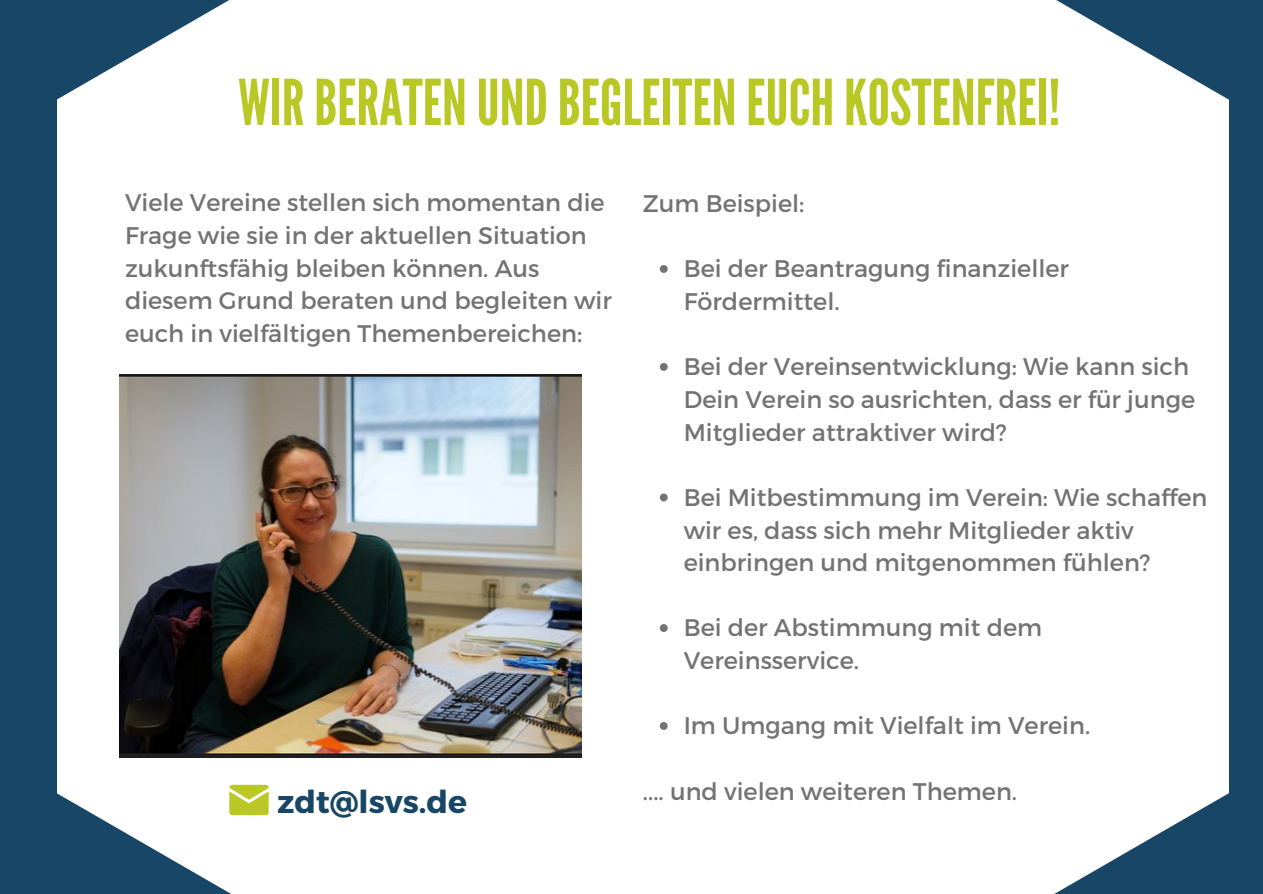
<style>
.page{position:relative;width:1263px;height:894px;background:#fff}
.page>*{position:absolute;margin:0;border:0;box-sizing:border-box;transform-origin:0 0}
.t1{font:63px "League Gothic";color:#bac826}
.t2{font:700 31.5px "Montserrat";color:#184666}
.t3{font:24px/32.5px "Montserrat";color:#737373}
</style>
<div class="page">
<div style="left:0;top:0;width:1263px;height:893px;background:#184666"></div>
<div style="left:58px;top:0;width:1170px;height:893px;background:#fff"></div>
<img style="left:119px;top:374px;width:463px;height:383px">
<svg style="left:229px;top:784px;width:40px;height:31px"></svg>
<svg style="left:660px;top:265px;width:8px;height:8px"></svg>
<svg style="left:660px;top:363px;width:8px;height:8px"></svg>
<svg style="left:660px;top:493px;width:8px;height:8px"></svg>
<svg style="left:660px;top:624px;width:8px;height:7px"></svg>
<svg style="left:660px;top:721px;width:8px;height:8px"></svg>
<h1 class="t1" style="left:238px;top:66px;width:824px">WIRBERATENUND BEGLEITENEUCHKOSTENFREI!</h1>
<p class="t3" style="left:125px;top:185px;width:488px">Viele Vereine stellen sich momentan die Frage wie sie in der aktuellen Situation zukunftsfähig bleiben können. Aus diesem Grund beraten und begleiten wir euch in vielfältigen Themenbereichen:</p>
<h2 class="t2" style="left:277px;top:781px;width:192px">zdt@lsvs.de</h2>
<p class="t3" style="left:643px;top:186px;width:163px">Zum Beispiel:</p>
<p class="t3" style="left:684px;top:251px;width:387px">Bei der Beantragung finanzieller<br>Fördermittel.</p>
<p class="t3" style="left:684px;top:349px;width:513px">Bei der Vereinsentwicklung: Wie kann sich<br>Dein Verein so ausrichten, dass er für junge<br>Mitglieder attraktiver wird?</p>
<p class="t3" style="left:684px;top:479px;width:525px">Bei Mitbestimmung im Verein: Wie schaffen wir es, dass sich mehr Mitglieder aktiv einbringen und mitgenommen fühlen?</p>
<p class="t3" style="left:684px;top:610px;width:360px">Bei der Abstimmung mit dem<br>Vereinsservice.</p>
<p class="t3" style="left:684px;top:708px;width:408px">Im Umgang mit Vielfalt im Verein.</p>
<p class="t3" style="left:643px;top:773px;width:376px">.... und vielen weiteren Themen.</p>
</div>
